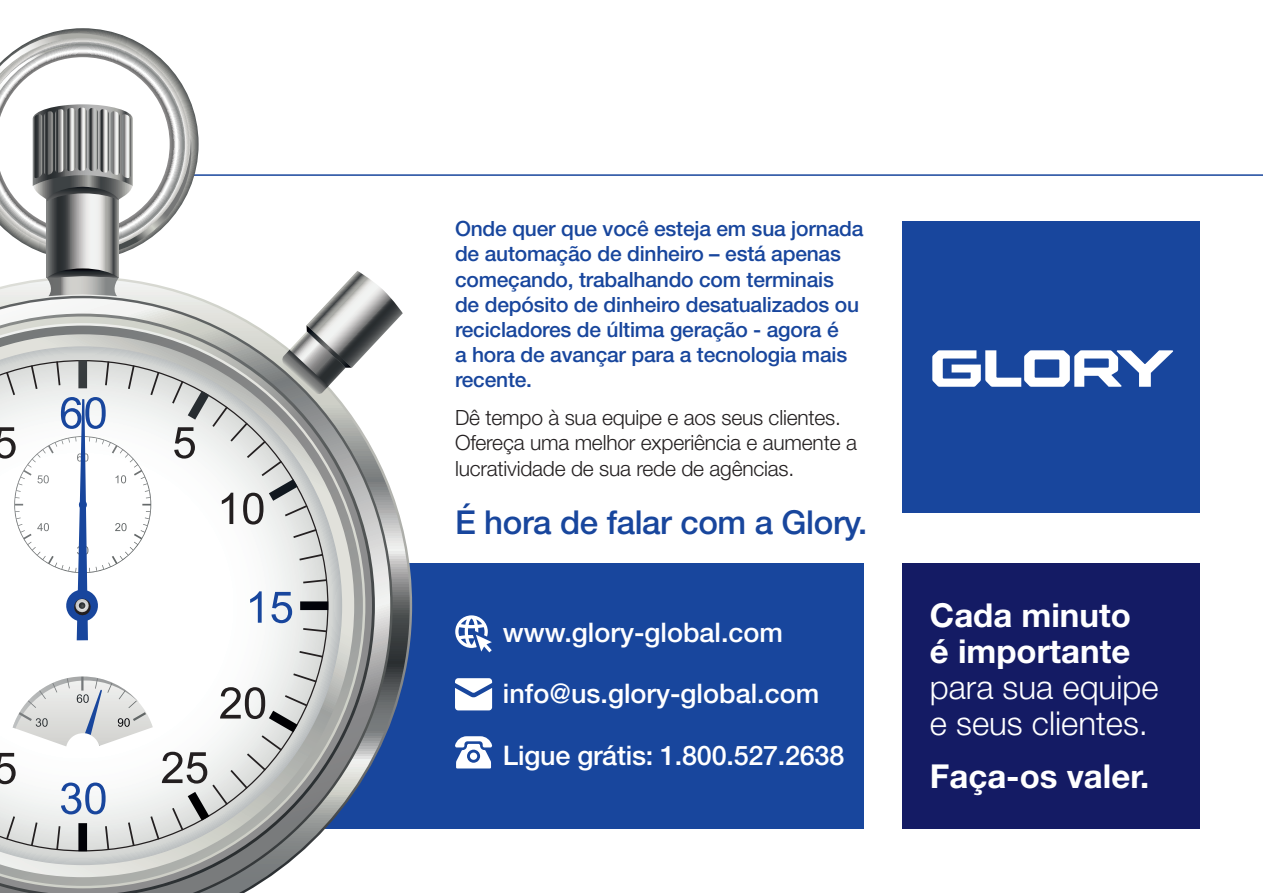
<style>
.page{position:relative;width:1263px;height:893px;background:#fff}
.page>*{position:absolute;margin:0;border:0;box-sizing:border-box;transform-origin:0 0}
.t1{font:700 33px/36px "Helvetica Neue LT Std";color:#fff}
.t2{font:300 33px/36px "Helvetica Neue LT Std";color:#fff}
.t3{font:500 33px "Helvetica Neue LT Std";letter-spacing:-.01em;color:#18469d}
.t4{font:500 27px "Helvetica Neue LT Std";color:#fff}
.t5{font:500 21px/25.2px "Helvetica Neue LT Std";letter-spacing:-.01em;color:#18469d}
.t6{font:300 21px/25.2px "Helvetica Neue LT Std";letter-spacing:-.01em;color:#231f20}
</style>
<div class="page">
<div style="left:105px;top:563px;width:759px;height:266px;background:#18469d"></div>
<hr style="left:171px;top:174px;width:1092px;height:2px;background:#18469d">
<div style="left:902px;top:563px;width:297px;height:266px;background:#141b64"></div>
<svg style="left:46px;top:28px;width:153px;height:232px"></svg>
<svg style="left:0;top:279px;width:410px;height:437px"></svg>
<svg style="left:0;top:298px;width:390px;height:459px"></svg>
<svg style="left:0;top:316px;width:372px;height:577px"></svg>
<svg style="left:0;top:326px;width:363px;height:560px"></svg>
<svg style="left:0;top:334px;width:354px;height:543px;background:#b7b9b9"></svg>
<svg style="left:0;top:346px;width:342px;height:519px;background:#bbbdbc"></svg>
<svg style="left:6px;top:361px;width:321px;height:489px"></svg>
<svg style="left:174px;top:427px;width:21px;height:32px"></svg>
<svg style="left:243px;top:493px;width:20px;height:32px"></svg>
<svg style="left:222px;top:493px;width:11px;height:31px"></svg>
<svg style="left:250px;top:591px;width:12px;height:32px"></svg>
<svg style="left:271px;top:592px;width:21px;height:31px"></svg>
<svg style="left:220px;top:687px;width:45px;height:32px"></svg>
<svg style="left:162px;top:752px;width:45px;height:32px"></svg>
<svg style="left:61px;top:782px;width:45px;height:32px"></svg>
<svg style="left:0;top:753px;width:16px;height:31px"></svg>
<svg style="left:0;top:397px;width:151px;height:243px"></svg>
<svg style="left:13px;top:676px;width:140px;height:70px"></svg>
<svg style="left:281px;top:271px;width:122px;height:124px"></svg>
<svg style="left:47px;top:257px;width:72px;height:11px"></svg>
<svg style="left:47px;top:268px;width:72px;height:28px;background:#8b8d8c"></svg>
<svg style="left:0;top:33px;width:197px;height:224px"></svg>
<div style="left:902px;top:221px;width:297px;height:291px;background:#18469d"></div>
<svg style="left:932px;top:350px;width:241px;height:37px"></svg>
<svg style="left:455px;top:678px;width:37px;height:32px"></svg>
<svg style="left:455px;top:736px;width:37px;height:32px"></svg>
<div style="left:470px;top:752px;width:7px;height:8px;background:#fff;border-radius:50%"></div>
<svg style="left:455px;top:615px;width:37px;height:37px"></svg>
<p class="t5" style="left:455px;top:216px;width:410px">Onde quer que você esteja em sua jornada de automação de dinheiro – está apenas começando, trabalhando com terminais de depósito de dinheiro desatualizados ou recicladores de última geração - agora é<br>a hora de avançar para a tecnologia mais recente.</p>
<p class="t6" style="left:455px;top:405px;width:403px">Dê tempo à sua equipe e aos seus clientes.<br>Ofereça uma melhor experiência e aumente a lucratividade de sua rede de agências.</p>
<h1 class="t3" style="left:455px;top:503px;width:414px">É hora de falar com a Glory.</h1>
<p class="t4" style="left:503px;top:616px;width:282px">www.glory-global.com</p>
<p class="t4" style="left:503px;top:677px;width:318px">info@us.glory-global.com</p>
<p class="t4" style="left:503px;top:739px;width:343px">Ligue grátis: 1.800.527.2638</p>
<h1 class="t1" style="left:930px;top:597px;width:203px">Cada minuto é importante</h1>
<h1 class="t2" style="left:930px;top:669px;width:230px">para sua equipe e seus clientes.</h1>
<h1 class="t1" style="left:930px;top:758px;width:221px">Faça-os valer.</h1>
</div>
